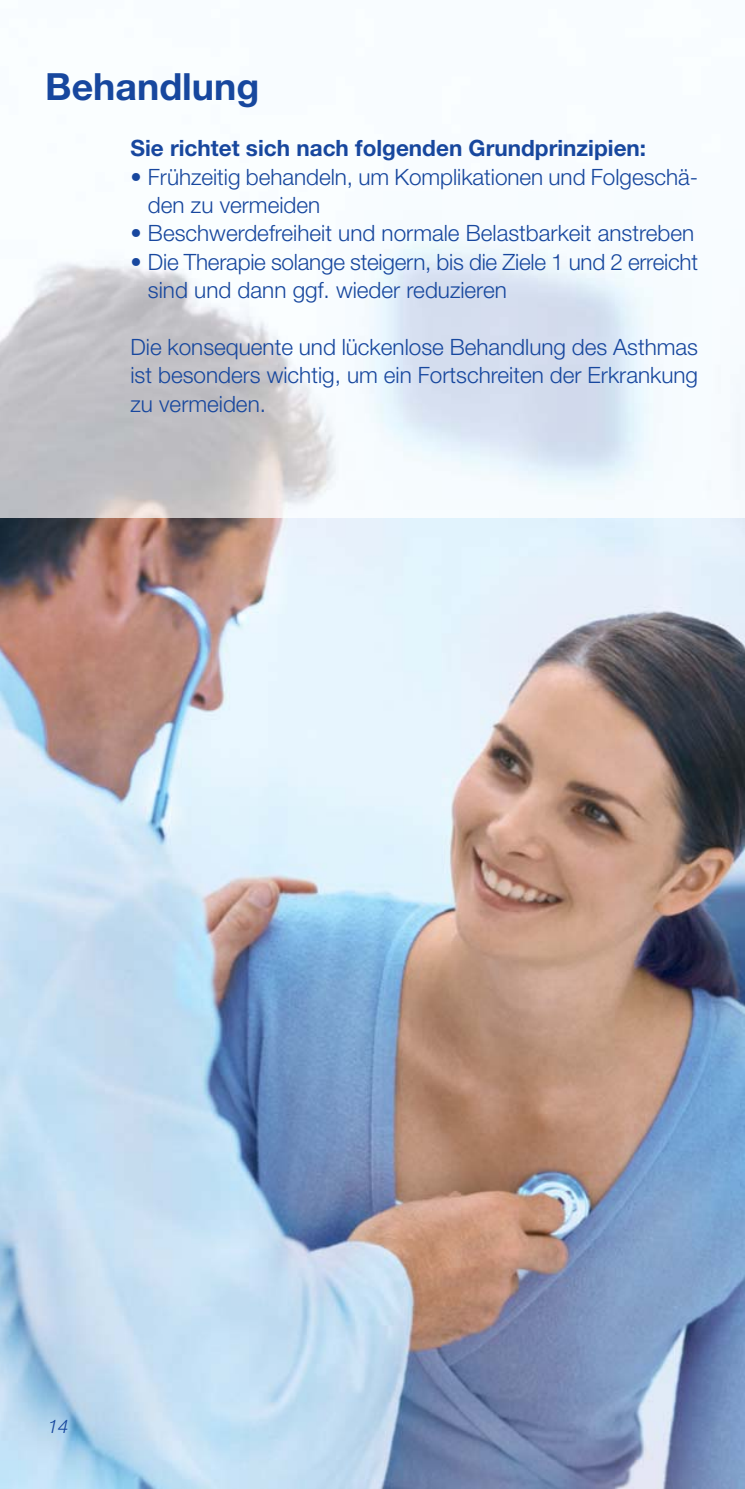
<style>
.page{position:relative;width:745px;height:1489px;background:#fff}
.page>*{position:absolute;margin:0;border:0;box-sizing:border-box;transform-origin:0 0}
.t1{font:700 37.5px "Helvetica Neue";color:#17479e}
.t2{font:300 22.5px/28.2px "Helvetica Neue";color:#17479e}
.t3{font:700 22.5px "Helvetica Neue";color:#17479e}
.t4{font:italic 300 18.75px "Helvetica Neue";color:#17479e}
</style>
<div class="page">
<img style="left:0;top:518px;width:743px;height:970px">
<h1 class="t1" style="left:45px;top:73px;width:215px">Behandlung</h1>
<p class="t3" style="left:130px;top:140px;width:517px">Sie richtet sich nach folgenden Grundprinzipien:</p>
<p class="t2" style="left:148px;top:165px;width:551px;text-indent:-18px">• Frühzeitig behandeln, um Komplikationen und Folgeschä&shy;den zu vermeiden</p>
<p class="t2" style="left:130px;top:221px;width:564px">• Beschwerdefreiheit und normale Belastbarkeit anstreben</p>
<p class="t2" style="left:148px;top:250px;width:551px;text-indent:-18px">• Die Therapie solange steigern, bis die Ziele 1 und 2 erreicht sind und dann ggf. wieder reduzieren</p>
<p class="t2" style="left:130px;top:335px;width:568px;text-align:justify">Die konsequente und lückenlose Behandlung des Asthmas ist besonders wichtig, um ein Fortschreiten der Erkrankung zu vermeiden.</p>
<p class="t4" style="left:48px;top:1419px;width:22px">14</p>
</div>
